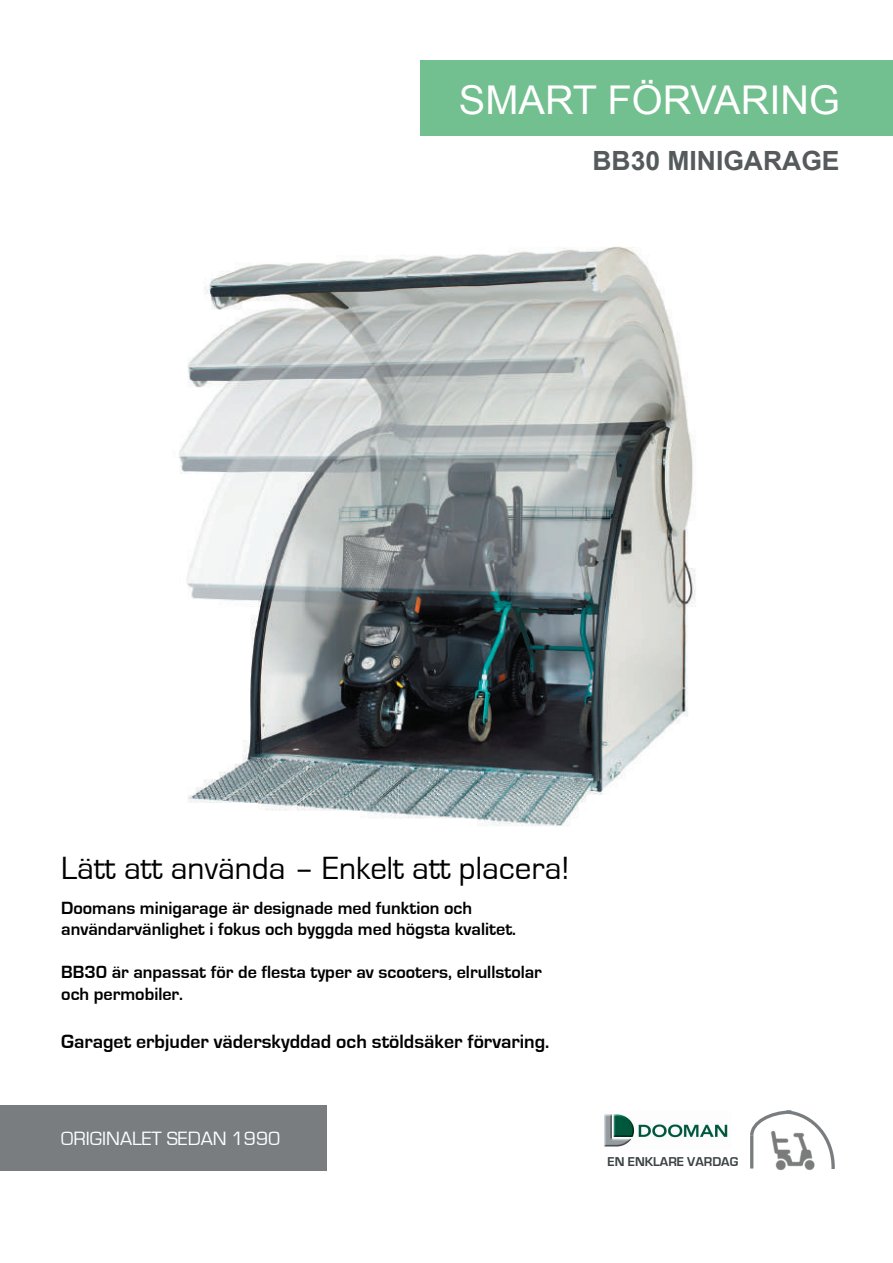
<style>
.page{position:relative;width:893px;height:1263px;background:#fff}
.page>*{position:absolute;margin:0;border:0;box-sizing:border-box;transform-origin:0 0}
.t1{font:39.75px "Arial";color:#fff}
.t2{font:33.15px "Eurostile";color:#000}
.t3{font:700 26.4px "Arial";color:#555a5c}
.t4{font:700 19.8px "Eurostile";color:#000}
.t5{font:19.8px "Eurostile";color:#fff}
.t6{font:700 18.15px/21.5px "Eurostile";color:#000}
.t7{font:700 13.2px "Eurostile";color:#3c4143}
</style>
<div class="page">
<img style="left:179px;top:246px;width:517px;height:580px">
<div style="left:420px;top:60px;width:473px;height:76px;background:#72bf8f"></div>
<img style="left:604px;top:1114px;width:124px;height:33px">
<svg style="left:750px;top:1110px;width:85px;height:61px"></svg>
<div style="left:0;top:1105px;width:326px;height:66px;background:#797d80"></div>
<h1 class="t1" style="left:459px;top:74px;width:382px">SMART FÖRVARING</h1>
<h3 class="t3" style="left:592px;top:143px;width:249px">BB30 MINIGARAGE</h3>
<h2 class="t2" style="left:61px;top:850px;width:510px">Lätt att använda – Enkelt att placera!</h2>
<p class="t6" style="left:61px;top:897px;width:456px">Doomans minigarage är designade med funktion och användarvänlighet i fokus och byggda med högsta kvalitet.</p>
<p class="t6" style="left:61px;top:962px;width:482px">BB30 är anpassat för de flesta typer av scooters, elrullstolar och permobiler.</p>
<p class="t4" style="left:61px;top:1030px;width:490px">Garaget erbjuder väderskyddad och stöldsäker förvaring.</p>
<p class="t5" style="left:61px;top:1128px;width:221px">ORIGINALET SEDAN 1990</p>
<p class="t7" style="left:608px;top:1155px;width:132px">EN ENKLARE VARDAG</p>
</div>
